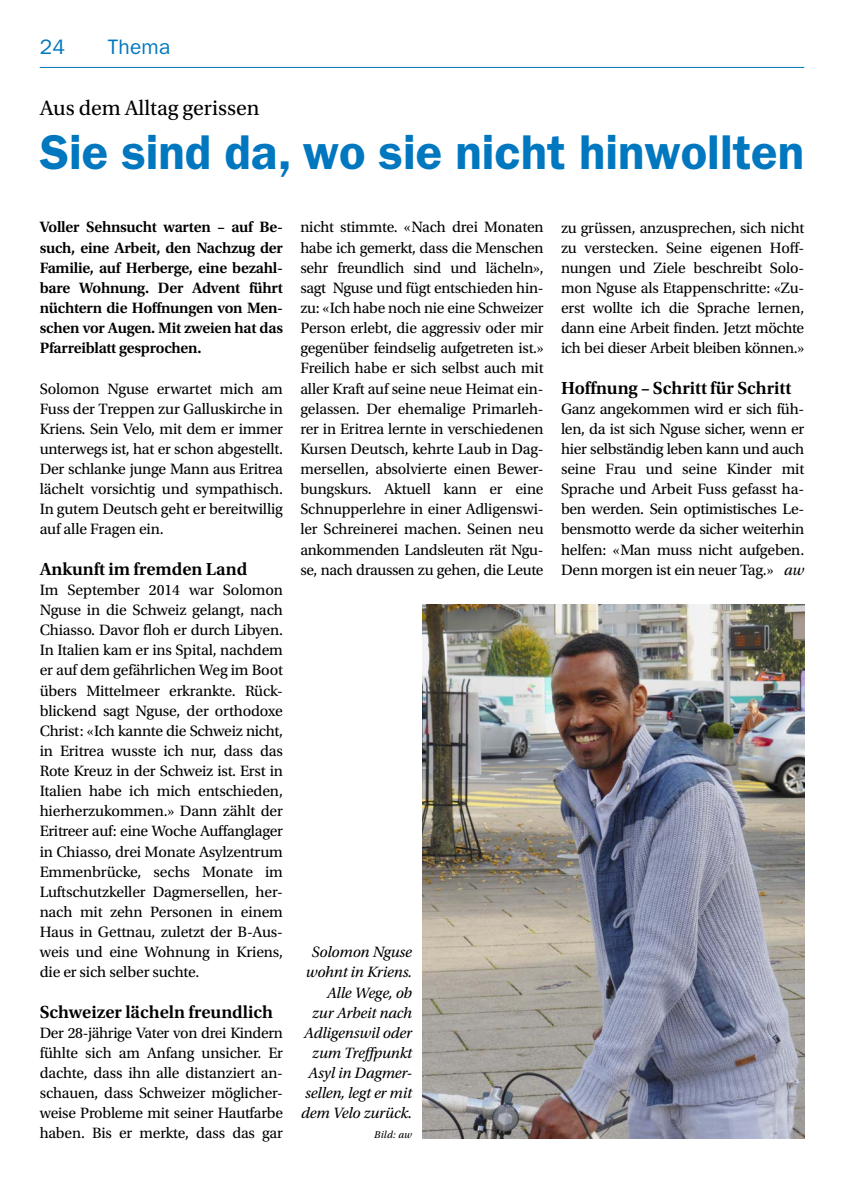
<style>
.page{position:relative;width:844px;height:1191px;background:#fff}
.page>*{position:absolute;margin:0;border:0;box-sizing:border-box;transform-origin:0 0}
.t1{font:600 49px "ITC Franklin Gothic Std";color:#0077be}
.t2{font:21.88px "Utopia Std";color:#000}
.t3{font:21px "ITC Franklin Gothic Std";letter-spacing:.01em;color:#0077be}
.t4{font:600 18.38px "Utopia Std";color:#000}
.t5{font:15.75px/20.1px "Utopia Std";letter-spacing:-.015em;color:#000;text-align:justify}
.t6{font:600 15.75px/20.1px "Utopia Std";letter-spacing:-.015em;color:#000;text-align:justify}
.t7{font:italic 15.75px/20.1px "Utopia Std";letter-spacing:-.01em;color:#000;text-align:right}
.t8{font:italic 10.5px "Utopia Std";letter-spacing:.02em;color:#000}
.s1{font-style:italic}
</style>
<div class="page">
<hr style="left:40px;top:67px;width:764px;height:1px;background:#0077be">
<img style="left:422px;top:605px;width:382px;height:533px">
<h3 class="t3" style="left:40px;top:35px;width:27px">24</h3>
<h3 class="t3" style="left:108px;top:35px;width:64px">Thema</h3>
<h3 class="t3" style="left:95px;top:35px;width:64px">Thema</h3>
<h2 class="t2" style="left:40px;top:96px;width:221px">Aus dem Alltag gerissen</h2>
<h1 class="t1" style="left:40px;top:123px;width:765px">Sie sind da, wo sie nicht hinwollten</h1>
<p class="t6" style="left:40px;top:217px;width:245px">Voller Sehnsucht warten – auf Be&shy;such, eine Arbeit, den Nachzug der Familie, auf Herberge, eine bezahl&shy;bare Wohnung. Der Advent führt nüchtern die Hoffnungen von Men&shy;schen vor Augen. Mit zweien hat das Pfarreiblatt gesprochen.</p>
<p class="t5" style="left:40px;top:379px;width:245px">Solomon Nguse erwartet mich am Fuss der Treppen zur Galluskirche in Kriens. Sein Velo, mit dem er immer unterwegs ist, hat er schon abgestellt.<br>Der schlanke junge Mann aus Eritrea lächelt vorsichtig und sympathisch.<br>In gutem Deutsch geht er bereitwillig auf alle Fragen ein.</p>
<p class="t4" style="left:40px;top:558px;width:209px">Ankunft im fremden Land</p>
<p class="t5" style="left:40px;top:580px;width:245px">Im September 2014 war Solomon Nguse in die Schweiz gelangt, nach Chiasso. Davor floh er durch Libyen.<br>In Italien kam er ins Spital, nachdem er auf dem gefährlichen Weg im Boot übers Mittelmeer erkrankte. Rück&shy;blickend sagt Nguse, der orthodoxe Christ: «Ich kannte die Schweiz nicht, in Eritrea wusste ich nur, dass das Rote Kreuz in der Schweiz ist. Erst in Italien habe ich mich entschieden, hierherzukommen.» Dann zählt der Eritreer auf: eine Woche Auffanglager in Chiasso, drei Monate Asylzentrum Emmenbrücke, sechs Monate im Luftschutzkeller Dagmersellen, her&shy;nach mit zehn Personen in einem Haus in Gettnau, zuletzt der B-Aus&shy;weis und eine Wohnung in Kriens, die er sich selber suchte.</p>
<p class="t4" style="left:40px;top:1001px;width:235px">Schweizer lächeln freundlich</p>
<p class="t5" style="left:40px;top:1022px;width:245px">Der 28-jährige Vater von drei Kindern fühlte sich am Anfang unsicher. Er dachte, dass ihn alle distanziert an&shy;schauen, dass Schweizer möglicher&shy;weise Probleme mit seiner Hautfarbe haben. Bis er merkte, dass das gar</p>
<p class="t5" style="left:300px;top:217px;width:245px">nicht stimmte. «Nach drei Monaten habe ich gemerkt, dass die Menschen sehr freundlich sind und lächeln», sagt Nguse und fügt entschieden hin&shy;zu: «Ich habe noch nie eine Schweizer Person erlebt, die aggressiv oder mir gegenüber feindselig aufgetreten ist.» Freilich habe er sich selbst auch mit aller Kraft auf seine neue Heimat ein&shy;gelassen. Der ehemalige Primarleh&shy;rer in Eritrea lernte in verschiedenen Kursen Deutsch, kehrte Laub in Dag&shy;mersellen, absolvierte einen Bewer&shy;bungskurs. Aktuell kann er eine Schnupperlehre in einer Adligenswi&shy;ler Schreinerei machen. Seinen neu ankommenden Landsleuten rät Ngu&shy;se, nach draussen zu gehen, die Leute</p>
<p class="t5" style="left:561px;top:218px;width:245px">zu grüssen, anzusprechen, sich nicht zu verstecken. Seine eigenen Hoff&shy;nungen und Ziele beschreibt Solo&shy;mon Nguse als Etappenschritte: «Zu&shy;erst wollte ich die Sprache lernen, dann eine Arbeit finden. Jetzt möchte ich bei dieser Arbeit bleiben können.»</p>
<p class="t4" style="left:561px;top:377px;width:232px">Hoffnung – Schritt für Schritt</p>
<p class="t5" style="left:561px;top:399px;width:245px">Ganz angekommen wird er sich füh&shy;len, da ist sich Nguse sicher, wenn er hier selbständig leben kann und auch seine Frau und seine Kinder mit Sprache und Arbeit Fuss gefasst ha&shy;ben werden. Sein optimistisches Le&shy;bensmotto werde da sicher weiterhin helfen: «Man muss nicht aufgeben.<br>Denn morgen ist ein neuer Tag.» <span class="s1">aw</span></p>
<p class="t7" style="left:301px;top:942px;width:112px">Solomon Nguse wohnt in Kriens.<br>Alle Wege, ob<br>zur Arbeit nach<br>Adligenswil oder zum Treffpunkt<br>Asyl in Dagmer&shy;sellen, legt er mit dem Velo zurück.</p>
<p class="t8" style="left:374px;top:1129px;width:39px">Bild: aw</p>
</div>
